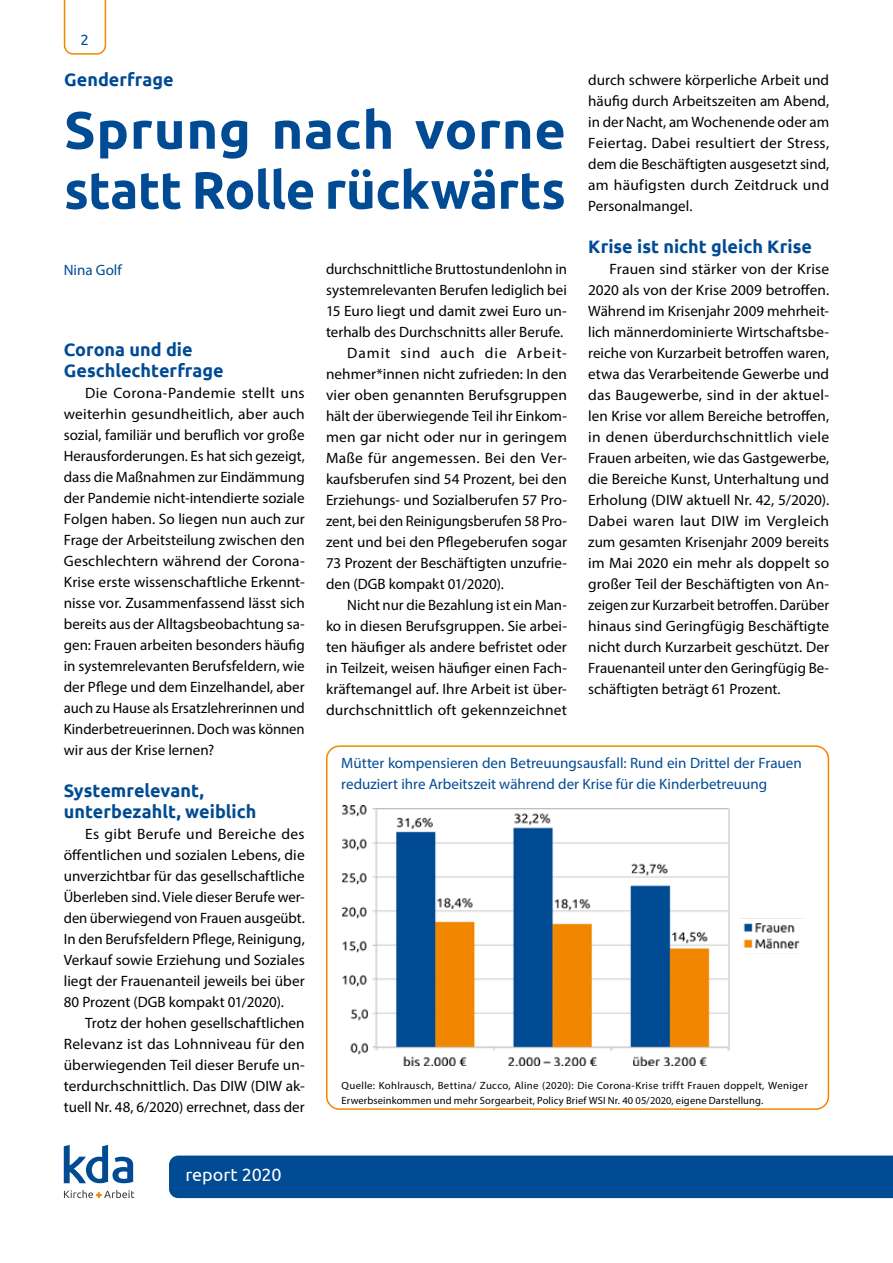
<style>
.page{position:relative;width:893px;height:1263px;background:#fff}
.page>*{position:absolute;margin:0;border:0;box-sizing:border-box;transform-origin:0 0}
.t1{font:700 52.5px/60px "Ubuntu";letter-spacing:-.005em;color:#004b93}
.t2{font:700 18px/21px "Ubuntu";color:#004b93}
.t3{font:18px "Ubuntu";letter-spacing:-.005em;color:#fff}
.t4{font:15px/21px "Myriad Pro";color:#000;text-align:justify}
.t5{font:15px/21px "Myriad Pro";color:#004b93}
.t6{font:15px "Myriad Pro";letter-spacing:.02em;color:#000}
.t7{font:15px "Myriad Pro";letter-spacing:.06em;color:#000}
.t8{font:15px "Ubuntu";color:#004b93}
.t9{font:10.5px/15px "Myriad Pro";letter-spacing:.02em;color:#000}
</style>
<div class="page">
<svg style="left:64px;top:0;width:42px;height:55px"></svg>
<div style="left:169px;top:1155px;width:724px;height:43px;background:#004b93"></div>
<svg style="left:64px;top:1145px;width:69px;height:38px"></svg>
<svg style="left:64px;top:1190px;width:70px;height:8px"></svg>
<div style="left:326px;top:745px;width:503px;height:365px;border:2px solid #f18700;border-radius:13px"></div>
<img style="left:343px;top:806px;width:459px;height:260px">
<p class="t8" style="left:81px;top:31px;width:10px">2</p>
<p class="t2" style="left:64px;top:69px;width:111px">Genderfrage</p>
<p class="t4" style="left:588px;top:69px;width:242px">durch schwere körperliche Arbeit und häufig durch Arbeitszeiten am Abend, in der Nacht, am Wochenende oder am Feiertag. Dabei resultiert der Stress, dem die Beschäftigten ausgesetzt sind, am häufigsten durch Zeitdruck und Personalmangel.</p>
<p class="t2" style="left:588px;top:235px;width:225px">Krise ist nicht gleich Krise</p>
<p class="t4" style="left:588px;top:258px;width:242px;text-indent:21px">Frauen sind stärker von der Krise 2020 als von der Krise 2009 betroffen.<br>Während im Krisenjahr 2009 mehrheit&shy;lich männerdominierte Wirtschaftsbe&shy;reiche von Kurzarbeit betroffen waren, etwa das Verarbeitende Gewerbe und das Baugewerbe, sind in der aktuel&shy;len Krise vor allem Bereiche betroffen, in denen überdurchschnittlich viele Frauen arbeiten, wie das Gastgewerbe, die Bereiche Kunst, Unterhaltung und Erholung (DIW aktuell Nr. 42, 5/2020).<br>Dabei waren laut DIW im Vergleich zum gesamten Krisenjahr 2009 bereits im Mai 2020 ein mehr als doppelt so großer Teil der Beschäftigten von An&shy;zeigen zur Kurzarbeit betroffen. Darüber hinaus sind Geringfügig Beschäftigte nicht durch Kurzarbeit geschützt. Der Frauenanteil unter den Geringfügig Be&shy;schäftigten beträgt 61 Prozent.</p>
<h1 class="t1" style="left:64px;top:99px;width:503px">Sprung nach vorne statt Rolle rückwärts</h1>
<p class="t4" style="left:326px;top:258px;width:242px">durchschnittliche Bruttostundenlohn in</p>
<p class="t4" style="left:326px;top:279px;width:242px">systemrelevanten Berufen lediglich bei</p>
<p class="t4" style="left:326px;top:300px;width:242px">15 Euro liegt und damit zwei Euro un-</p>
<p class="t4" style="left:326px;top:321px;width:239px">terhalb des Durchschnitts aller Berufe.</p>
<p class="t7" style="left:347px;top:344px;width:221px">Damit sind auch die Arbeit-</p>
<p class="t4" style="left:326px;top:363px;width:242px">nehmer*innen nicht zufrieden: In den</p>
<p class="t4" style="left:326px;top:384px;width:242px">vier oben genannten Berufsgruppen</p>
<p class="t4" style="left:326px;top:405px;width:242px">hält der überwiegende Teil ihr Einkom-</p>
<p class="t4" style="left:326px;top:426px;width:242px">men gar nicht oder nur in geringem</p>
<p class="t6" style="left:326px;top:449px;width:242px">Maße für angemessen. Bei den Ver-</p>
<p class="t4" style="left:326px;top:468px;width:242px">kaufsberufen sind 54 Prozent, bei den</p>
<p class="t4" style="left:326px;top:489px;width:242px">Erziehungs- und Sozialberufen 57 Pro-</p>
<p class="t4" style="left:326px;top:510px;width:242px">zent, bei den Reinigungsberufen 58 Pro-</p>
<p class="t4" style="left:326px;top:531px;width:242px">zent und bei den Pflegeberufen sogar</p>
<p class="t4" style="left:326px;top:552px;width:242px">73 Prozent der Beschäftigten unzufrie-</p>
<p class="t4" style="left:326px;top:573px;width:179px">den (DGB kompakt 01/2020).</p>
<p class="t4" style="left:347px;top:594px;width:221px">Nicht nur die Bezahlung ist ein Man-</p>
<p class="t4" style="left:326px;top:615px;width:242px">ko in diesen Berufsgruppen. Sie arbei-</p>
<p class="t4" style="left:326px;top:636px;width:242px">ten häufiger als andere befristet oder</p>
<p class="t4" style="left:326px;top:657px;width:242px">in Teilzeit, weisen häufiger einen Fach-</p>
<p class="t4" style="left:326px;top:678px;width:242px">kräftemangel auf. Ihre Arbeit ist über-</p>
<p class="t4" style="left:326px;top:699px;width:242px">durchschnittlich oft gekennzeichnet</p>
<p class="t5" style="left:64px;top:259px;width:60px">Nina Golf</p>
<p class="t2" style="left:64px;top:339px;width:161px">Corona und die<br>Geschlechterfrage</p>
<p class="t4" style="left:64px;top:382px;width:242px;text-indent:21px">Die Corona-Pandemie stellt uns weiterhin gesundheitlich, aber auch sozial, familiär und beruflich vor große Herausforderungen. Es hat sich gezeigt, dass die Maßnahmen zur Eindämmung der Pandemie nicht-intendierte soziale Folgen haben. So liegen nun auch zur Frage der Arbeitsteilung zwischen den Geschlechtern während der Corona-Krise erste wissenschaftliche Erkennt&shy;nisse vor. Zusammenfassend lässt sich bereits aus der Alltagsbeobachtung sa&shy;gen: Frauen arbeiten besonders häufig in systemrelevanten Berufsfeldern, wie der Pflege und dem Einzelhandel, aber auch zu Hause als Ersatzlehrerinnen und Kinderbetreuerinnen. Doch was können wir aus der Krise lernen?</p>
<p class="t2" style="left:64px;top:780px;width:194px">Systemrelevant, unterbezahlt, weiblich</p>
<p class="t4" style="left:64px;top:823px;width:242px;text-indent:21px">Es gibt Berufe und Bereiche des öffentlichen und sozialen Lebens, die unverzichtbar für das gesellschaftliche Überleben sind. Viele dieser Berufe wer&shy;den überwiegend von Frauen ausgeübt.<br>In den Berufsfeldern Pflege, Reinigung, Verkauf sowie Erziehung und Soziales liegt der Frauenanteil jeweils bei über 80 Prozent (DGB kompakt 01/2020).</p>
<p class="t4" style="left:64px;top:1012px;width:242px;text-indent:21px">Trotz der hohen gesellschaftlichen Relevanz ist das Lohnniveau für den überwiegenden Teil dieser Berufe un&shy;terdurchschnittlich. Das DIW (DIW ak&shy;tuell Nr. 48, 6/2020) errechnet, dass der</p>
<p class="t5" style="left:341px;top:753px;width:462px">Mütter kompensieren den Betreuungsausfall: Rund ein Drittel der Frauen reduziert ihre Arbeitszeit während der Krise für die Kinderbetreuung</p>
<p class="t9" style="left:342px;top:1077px;width:468px">Quelle: Kohlrausch, Bettina/ Zucco, Aline (2020): Die Corona-Krise trifft Frauen doppelt, Weniger<br>Erwerbseinkommen und mehr Sorgearbeit, Policy Brief WSI Nr. 40 05/2020, eigene Darstellung.</p>
<p class="t3" style="left:185px;top:1163px;width:98px">report 2020</p>
</div>
